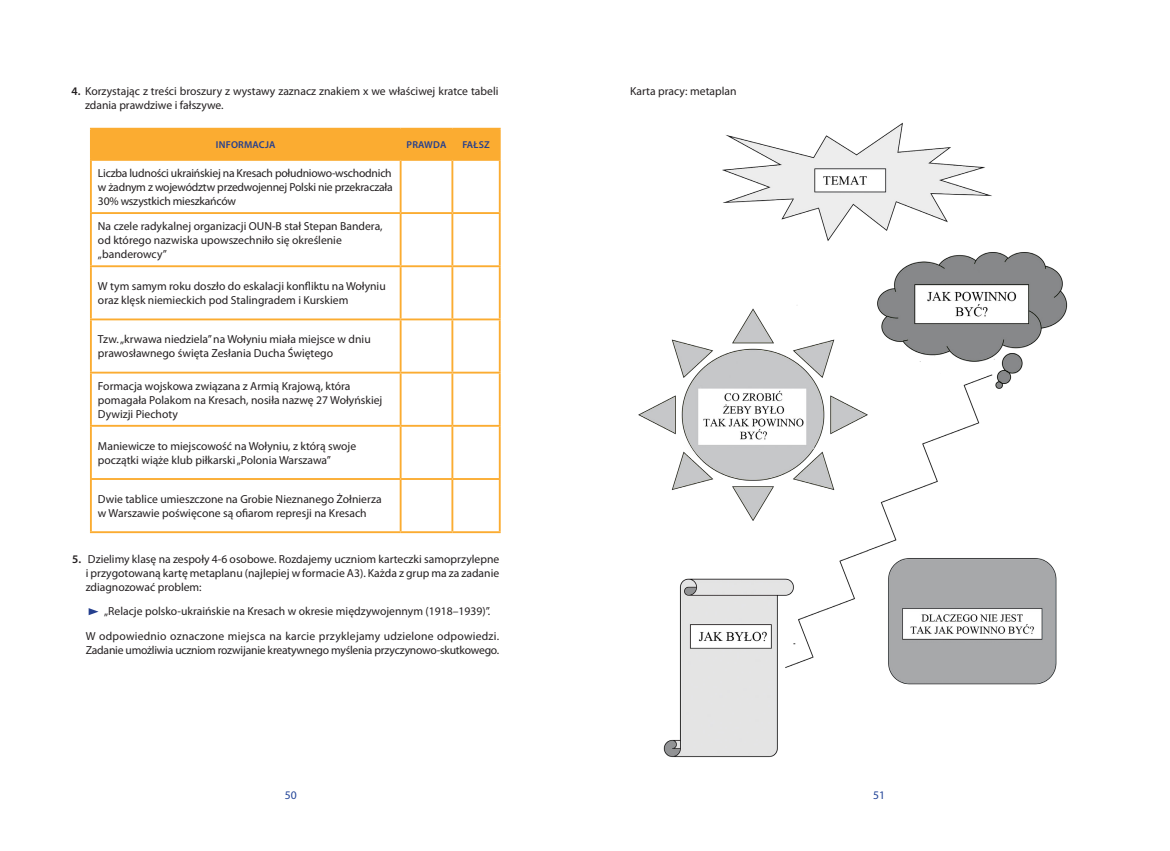
<style>
.page{position:relative;width:1170px;height:851px;background:#fff}
.page>*{position:absolute;margin:0;border:0;box-sizing:border-box;transform-origin:0 0}
.teksty_główne_strefy{font:11.62px/14px "Myriad Pro";color:#231f20}
.t1{font:11.62px "Myriad Pro";color:#224498}
.teksty_główne_strefy-2{font:600 11.62px "Myriad Pro";color:#231f20}
.teksty_główne_strefy-3{font:600 10px "Myriad Pro";letter-spacing:.02em;color:#253f8e}
.s1{font-weight:600}
</style>
<div class="page">
<img style="left:638px;top:122px;width:430px;height:636px">
<hr style="left:90px;top:128px;width:310px;height:2px;background:#fbac31">
<hr style="left:90px;top:130px;width:2px;height:29px;background:#fbac31">
<hr style="left:400px;top:128px;width:52px;height:2px;background:#fbac31">
<hr style="left:452px;top:128px;width:48px;height:2px;background:#fbac31">
<div style="left:92px;top:130px;width:408px;height:29px;background:#fbac31"></div>
<hr style="left:90px;top:159px;width:310px;height:2px;background:#fbac31">
<hr style="left:90px;top:161px;width:2px;height:51px;background:#fbac31">
<hr style="left:400px;top:159px;width:52px;height:2px;background:#fbac31">
<hr style="left:399px;top:161px;width:2px;height:51px;background:#fbac31">
<hr style="left:452px;top:159px;width:48px;height:2px;background:#fbac31">
<hr style="left:451px;top:161px;width:2px;height:51px;background:#fbac31">
<hr style="left:499px;top:161px;width:1px;height:51px;background:#fbac31">
<hr style="left:90px;top:212px;width:310px;height:2px;background:#fbac31">
<hr style="left:90px;top:214px;width:2px;height:51px;background:#fbac31">
<hr style="left:400px;top:212px;width:52px;height:2px;background:#fbac31">
<hr style="left:399px;top:214px;width:2px;height:51px;background:#fbac31">
<hr style="left:452px;top:212px;width:48px;height:2px;background:#fbac31">
<hr style="left:451px;top:214px;width:2px;height:51px;background:#fbac31">
<hr style="left:499px;top:214px;width:1px;height:51px;background:#fbac31">
<hr style="left:90px;top:265px;width:310px;height:2px;background:#fbac31">
<hr style="left:90px;top:267px;width:2px;height:51px;background:#fbac31">
<hr style="left:400px;top:265px;width:52px;height:2px;background:#fbac31">
<hr style="left:399px;top:267px;width:2px;height:51px;background:#fbac31">
<hr style="left:452px;top:265px;width:48px;height:2px;background:#fbac31">
<hr style="left:451px;top:267px;width:2px;height:51px;background:#fbac31">
<hr style="left:499px;top:267px;width:1px;height:51px;background:#fbac31">
<hr style="left:90px;top:318px;width:310px;height:2px;background:#fbac31">
<hr style="left:90px;top:320px;width:2px;height:51px;background:#fbac31">
<hr style="left:400px;top:318px;width:52px;height:2px;background:#fbac31">
<hr style="left:399px;top:320px;width:2px;height:51px;background:#fbac31">
<hr style="left:452px;top:318px;width:48px;height:2px;background:#fbac31">
<hr style="left:451px;top:320px;width:2px;height:51px;background:#fbac31">
<hr style="left:499px;top:320px;width:1px;height:51px;background:#fbac31">
<hr style="left:90px;top:371px;width:310px;height:2px;background:#fbac31">
<hr style="left:90px;top:373px;width:2px;height:52px;background:#fbac31">
<hr style="left:400px;top:371px;width:52px;height:2px;background:#fbac31">
<hr style="left:399px;top:373px;width:2px;height:52px;background:#fbac31">
<hr style="left:452px;top:371px;width:48px;height:2px;background:#fbac31">
<hr style="left:451px;top:373px;width:2px;height:52px;background:#fbac31">
<hr style="left:499px;top:373px;width:1px;height:52px;background:#fbac31">
<hr style="left:90px;top:425px;width:310px;height:1px;background:#fbac31">
<hr style="left:90px;top:426px;width:2px;height:52px;background:#fbac31">
<hr style="left:400px;top:425px;width:52px;height:1px;background:#fbac31">
<hr style="left:399px;top:426px;width:2px;height:52px;background:#fbac31">
<hr style="left:452px;top:425px;width:48px;height:1px;background:#fbac31">
<hr style="left:451px;top:426px;width:2px;height:52px;background:#fbac31">
<hr style="left:499px;top:426px;width:1px;height:52px;background:#fbac31">
<hr style="left:90px;top:478px;width:310px;height:2px;background:#fbac31">
<hr style="left:90px;top:480px;width:2px;height:51px;background:#fbac31">
<hr style="left:400px;top:478px;width:52px;height:2px;background:#fbac31">
<hr style="left:399px;top:480px;width:2px;height:51px;background:#fbac31">
<hr style="left:452px;top:478px;width:48px;height:2px;background:#fbac31">
<hr style="left:451px;top:480px;width:2px;height:51px;background:#fbac31">
<hr style="left:499px;top:480px;width:1px;height:51px;background:#fbac31">
<hr style="left:90px;top:531px;width:310px;height:2px;background:#fbac31">
<hr style="left:400px;top:531px;width:52px;height:2px;background:#fbac31">
<hr style="left:452px;top:531px;width:48px;height:2px;background:#fbac31">
<svg style="left:89px;top:608px;width:10px;height:7px"></svg>
<p class="teksty_główne_strefy" style="left:85px;top:84px;width:415px;text-indent:-13px"><span class="s1">4.</span> Korzystając z treści broszury z wystawy zaznacz znakiem x we właściwej kratce tabeli zdania prawdziwe i fałszywe.</p>
<p class="teksty_główne_strefy-3" style="left:216px;top:138px;width:61px">INFORMACJA</p>
<p class="teksty_główne_strefy-3" style="left:406px;top:138px;width:41px">PRAWDA</p>
<p class="teksty_główne_strefy-3" style="left:462px;top:138px;width:29px">FAŁSZ</p>
<p class="teksty_główne_strefy" style="left:98px;top:166px;width:296px;text-align:justify">Liczba ludności ukraińskiej na Kresach południowo-wschodnich w żadnym z województw przedwojennej Polski nie przekraczała 30% wszystkich mieszkańców</p>
<p class="teksty_główne_strefy" style="left:98px;top:219px;width:286px">Na czele radykalnej organizacji OUN-B stał Stepan Bandera, od którego nazwiska upowszechniło się określenie „banderowcy”</p>
<p class="teksty_główne_strefy" style="left:98px;top:279px;width:289px">W tym samym roku doszło do eskalacji konfliktu na Wołyniu oraz klęsk niemieckich pod Stalingradem i Kurskiem</p>
<p class="teksty_główne_strefy" style="left:98px;top:332px;width:274px">Tzw. „krwawa niedziela” na Wołyniu miała miejsce w dniu prawosławnego święta Zesłania Ducha Świętego</p>
<p class="teksty_główne_strefy" style="left:98px;top:378px;width:286px">Formacja wojskowa związana z Armią Krajową, która pomagała Polakom na Kresach, nosiła nazwę 27 Wołyńskiej<br>Dywizji Piechoty</p>
<p class="teksty_główne_strefy" style="left:98px;top:438px;width:260px">Maniewicze to miejscowość na Wołyniu, z którą swoje początki wiąże klub piłkarski „Polonia Warszawa”</p>
<p class="teksty_główne_strefy" style="left:98px;top:492px;width:285px">Dwie tablice umieszczone na Grobie Nieznanego Żołnierza w Warszawie poświęcone są ofiarom represji na Kresach</p>
<p class="teksty_główne_strefy" style="left:86px;top:551px;width:415px;text-align:justify">Dzielimy klasę na zespoły 4-6 osobowe. Rozdajemy uczniom karteczki samoprzylepne i przygotowaną kartę metaplanu (najlepiej w formacie A3). Każda z grup ma za zadanie zdiagnozować problem:</p>
<p class="teksty_główne_strefy" style="left:104px;top:604px;width:388px">„Relacje polsko-ukraińskie na Kresach w okresie międzywojennym (1918–1939)”.</p>
<p class="teksty_główne_strefy" style="left:86px;top:628px;width:415px">W odpowiednio oznaczone miejsca na karcie przyklejamy udzielone odpowiedzi.<br>Zadanie umożliwia uczniom rozwijanie kreatywnego myślenia przyczynowo-skutkowego.</p>
<p class="teksty_główne_strefy-2" style="left:72px;top:551px;width:10px">5.</p>
<p class="teksty_główne_strefy" style="left:630px;top:84px;width:108px">Karta pracy: metaplan</p>
<p class="t1" style="left:285px;top:787px;width:13px">50</p>
<p class="t1" style="left:873px;top:787px;width:13px">51</p>
</div>
